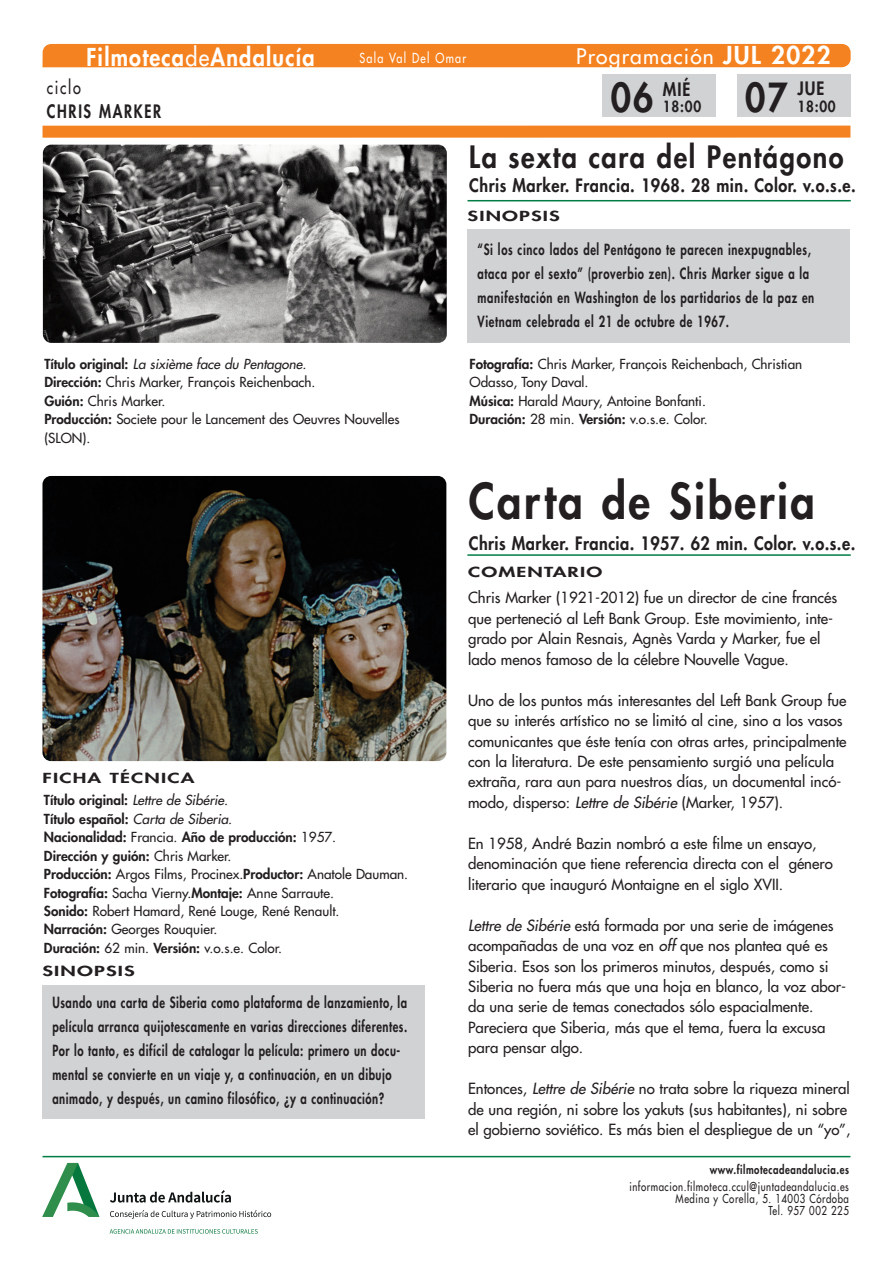
<style>
.page{position:relative;width:893px;height:1263px;background:#fff}
.page>*{position:absolute;margin:0;border:0;box-sizing:border-box;transform-origin:0 0}
.t1{font:800 48px "Futura LT";letter-spacing:.06em;color:#231f20;scale:.9 1}
.t2{font:800 39px "Futura LT";color:#231f20;scale:.9 1}
.t3{font:800 30px "Futura LT";letter-spacing:.06em;color:#231f20;scale:.9 1}
.t4{font:800 24px "Futura LT";letter-spacing:.06em;color:#fff;scale:.9 1}
.t5{font:21px "Futura LT";letter-spacing:.06em;color:#fff}
.t6{font:800 18px "Futura LT";letter-spacing:.03em;color:#231f20;scale:.9 1}
.t7{font:800 18px "Futura LT";letter-spacing:.115em;color:#231f20;scale:.8 1}
.t8{font:18px "Futura LT";letter-spacing:.115em;color:#231f20;scale:.8 1}
.t9{font:15px/20.4px "Futura LT";color:#231f20}
.t10{font:800 15px/24px "Futura LT";letter-spacing:.045em;color:#231f20;scale:.75 1}
.t11{font:800 15px "Futura LT";letter-spacing:.045em;color:#231f20;scale:.9 1}
.t12{font:13.5px/18.5px "Futura LT";color:#231f20}
.t13{font:800 13.5px "Futura LT";letter-spacing:.06em;color:#231f20;scale:1.5 1}
.t14{font:13.5px "Futura LT";letter-spacing:.115em;color:#fff;scale:.8 1}
.t15{font:12px/12px "Futura LT";letter-spacing:.06em;color:#231f20;text-align:right;scale:.8 1}
.t16{font:800 12px "Futura LT";letter-spacing:.06em;color:#231f20;scale:.8 1}
.s1{font-weight:400}
.s2{font-weight:800;font-size:24px}
.s3{font-weight:800}
.s4{font-style:italic}
</style>
<div class="page">
<img style="left:42px;top:476px;width:404px;height:285px;border-radius:9px">
<img style="left:43px;top:145px;width:404px;height:198px;border-radius:9px">
<div style="left:43px;top:44px;width:808px;height:23px;background:#f58220"></div>
<div style="left:43px;top:126px;width:807px;height:12px;background:#f58220"></div>
<div style="left:42px;top:985px;width:383px;height:133px;background:#d1d2d4"></div>
<div style="left:468px;top:230px;width:382px;height:113px;background:#d1d2d4"></div>
<hr style="left:467px;top:554px;width:384px;height:2px;background:#007d43">
<hr style="left:468px;top:200px;width:383px;height:1px;background:#007d43">
<hr style="left:43px;top:1156px;width:807px;height:1px;background:#007d43">
<div style="left:737px;top:74px;width:113px;height:43px;background:#d1d2d4"></div>
<div style="left:602px;top:74px;width:114px;height:43px;background:#d1d2d4"></div>
<img style="left:43px;top:1162px;width:229px;height:72px">
<h3 class="t4" style="left:86px;top:42px;width:255px">Filmoteca<span class="s1">de</span>Andalucía</h3>
<h3 class="t5" style="left:576px;top:43px;width:256px">Programación <span class="s2">JUL 2022</span></h3>
<p class="t14" style="left:359px;top:49px;width:135px">Sala Val Del Omar</p>
<p class="t8" style="left:47px;top:76px;width:44px">ciclo</p>
<p class="t7" style="left:47px;top:100px;width:144px">CHRIS MARkER</p>
<h2 class="t2" style="left:611px;top:72px;width:49px">06</h2>
<p class="t6" style="left:663px;top:77px;width:32px">MIÉ</p>
<p class="t11" style="left:663px;top:96px;width:44px">18:00</p>
<h2 class="t2" style="left:745px;top:71px;width:49px">07</h2>
<p class="t6" style="left:797px;top:77px;width:31px">JUE</p>
<p class="t11" style="left:797px;top:96px;width:44px">18:00</p>
<h3 class="t3" style="left:469px;top:137px;width:418px">La sexta cara del Pentágono</h3>
<p class="t6" style="left:469px;top:174px;width:431px">Chris Marker. Francia. 1968. 28 min. Color. v.o.s.e.</p>
<p class="t13" style="left:468px;top:207px;width:63px">SINOPSIS</p>
<p class="t10" style="left:478px;top:237px;width:451px">“Si los cinco lados del Pentágono te parecen inexpugnables, ataca por el sexto” (proverbio zen). Chris Marker sigue a la manifestación en Washington de los partidarios de la paz en Vietnam celebrada el 21 de octubre de 1967.</p>
<p class="t12" style="left:44px;top:355px;width:357px"><span class="s3">Título original:</span> <span class="s4">La sixième face du Pentagone.<br></span><span class="s3">Dirección:</span> Chris Marker, François Reichenbach.<br><span class="s3">Guión:</span> Chris Marker.<br><span class="s3">Producción:</span> Societe pour le Lancement des Oeuvres Nouvelles (SLON).</p>
<p class="t12" style="left:470px;top:355px;width:334px"><span class="s3">Fotografía:</span> Chris Marker, François Reichenbach, Christian Odasso, Tony Daval.<br><span class="s3">Música:</span> Harald Maury, Antoine Bonfanti.<br><span class="s3">Duración:</span> 28 min. <span class="s3">Versión:</span> v.o.s.e. Color.</p>
<h1 class="t1" style="left:469px;top:469px;width:386px">Carta de Siberia</h1>
<p class="t6" style="left:469px;top:531px;width:431px">Chris Marker. Francia. 1957. 62 min. Color. v.o.s.e.</p>
<p class="t13" style="left:42px;top:769px;width:103px">FICHA TÉCNICA</p>
<p class="t12" style="left:44px;top:791px;width:366px"><span class="s3">Título original:</span> <span class="s4">Lettre de Sibérie.<br></span><span class="s3">Título español:</span> <span class="s4">Carta de Siberia.<br></span><span class="s3">Nacionalidad:</span> Francia. <span class="s3">Año de producción:</span> 1957.<br><span class="s3">Dirección y guión:</span> Chris Marker.<br><span class="s3">Producción:</span> Argos Films, Procinex.<span class="s3">Productor:</span> Anatole Dauman.<br><span class="s3">Fotografía:</span> Sacha Vierny.<span class="s3">Montaje:</span> Anne Sarraute.<br><span class="s3">Sonido:</span> Robert Hamard, René Louge, René Renault.<br><span class="s3">Narración:</span> Georges Rouquier.<br><span class="s3">Duración:</span> 62 min. <span class="s3">Versión:</span> v.o.s.e. Color.</p>
<p class="t13" style="left:42px;top:962px;width:63px">SINOPSIS</p>
<p class="t10" style="left:52px;top:990px;width:475px">Usando una carta de Siberia como plataforma de lanzamiento, la película arranca quijotescamente en varias direcciones diferentes.<br>Por lo tanto, es difícil de catalogar la película: primero un docu&shy;mental se convierte en un viaje y, a continuación, en un dibujo animado, y después, un camino filosófico, ¿y a continuación?</p>
<p class="t13" style="left:468px;top:563px;width:91px">COMENTARIO</p>
<p class="t9" style="left:468px;top:588px;width:371px">Chris Marker (1921-2012) fue un director de cine francés que perteneció al Left Bank Group. Este movimiento, inte&shy;grado por Alain Resnais, Agnès Varda y Marker, fue el lado menos famoso de la célebre Nouvelle Vague.</p>
<p class="t9" style="left:468px;top:690px;width:380px">Uno de los puntos más interesantes del Left Bank Group fue que su interés artístico no se limitó al cine, sino a los vasos comunicantes que éste tenía con otras artes, principalmente con la literatura. De este pensamiento surgió una película extraña, rara aun para nuestros días, un documental incó&shy;modo, disperso: <span class="s4">Lettre de Sibérie</span> (Marker, 1957).</p>
<p class="t9" style="left:468px;top:833px;width:366px">En 1958, André Bazin nombró a este filme un ensayo, denominación que tiene referencia directa con el género literario que inauguró Montaigne en el siglo XVII.</p>
<p class="t9" style="left:468px;top:915px;width:379px"><span class="s4">Lettre de Sibérie</span> está formada por una serie de imágenes acompañadas de una voz en <span class="s4">off</span> que nos plantea qué es Siberia. Esos son los primeros minutos, después, como si Siberia no fuera más que una hoja en blanco, la voz abor&shy;da una serie de temas conectados sólo espacialmente.<br>Pareciera que Siberia, más que el tema, fuera la excusa para pensar algo.</p>
<p class="t9" style="left:468px;top:1078px;width:384px">Entonces, <span class="s4">Lettre de Sibérie</span> no trata sobre la riqueza mineral de una región, ni sobre los yakuts (sus habitantes), ni sobre el gobierno soviético. Es más bien el despliegue de un “yo”,</p>
<p class="t16" style="left:710px;top:1162px;width:176px">www.filmotecadeandalucia.es</p>
<p class="t15" style="left:629px;top:1180px;width:276px">informacion.filmoteca.ccul@juntadeandalucia.es<br>Medina y Corella, 5. 14003 Córdoba<br>Tel. 957 002 225</p>
</div>
